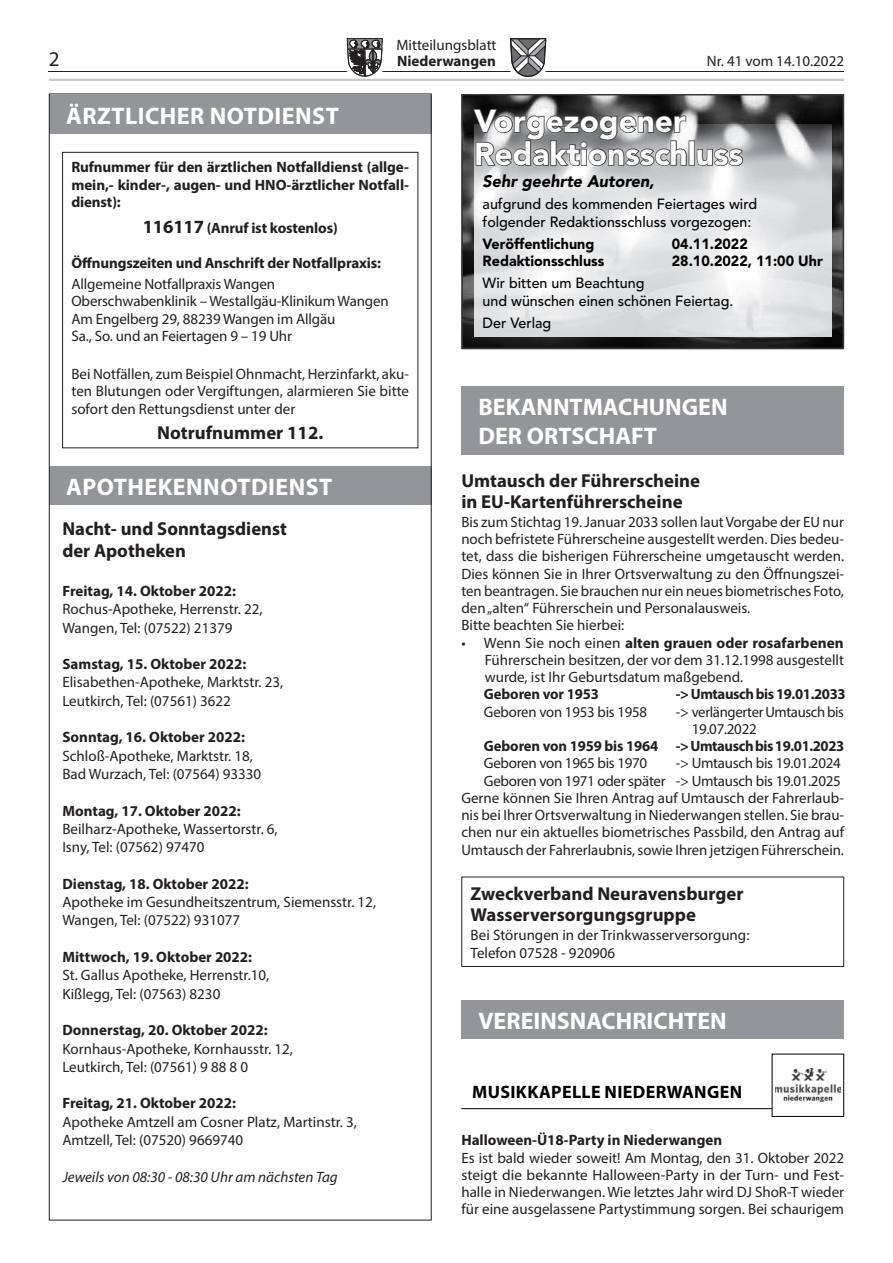
<style>
.page{position:relative;width:893px;height:1263px;background:#fff}
.page>*{position:absolute;margin:0;border:0;box-sizing:border-box;transform-origin:0 0}
.t1{font:900 31.5px/33px "Avenir LT Std";color:#fff}
.t2{font:700 24px/28.8px "Myriad Pro";color:#fff}
.t3{font:700 24px "Myriad Pro";letter-spacing:.02em;color:#fff}
.t4{font:21px "Myriad Pro";color:#231f20}
.t5{font:700 18.75px/21px "Myriad Pro";color:#231f20}
.t6{font:700 18px "Myriad Pro";letter-spacing:.02em;color:#000}
.t7{font:italic 900 16.65px "Avenir LT Std";color:#010101}
.t8{font:15px/17.2px "Myriad Pro";color:#231f20}
.t9{font:700 15px/17.2px "Myriad Pro";letter-spacing:-.005em;color:#231f20;text-align:justify}
.t10{font:700 15px "Myriad Pro";letter-spacing:-.025em;color:#231f20}
.t11{font:italic 15px "Myriad Pro";color:#231f20}
.t12{font:15px/17.2px "Myriad Pro";letter-spacing:-.025em;color:#231f20}
.t13{font:15px "Myriad Pro";letter-spacing:-.02em;color:#231f20}
.t14{font:500 14.7px/17.7px "Avenir LT Std";color:#010101}
.t15{font:900 14.7px "Avenir LT Std";color:#010101}
.s1{font-size:18.75px}
.s2{font-weight:700}
</style>
<div class="page">
<hr style="left:49px;top:71px;width:795px;height:1px;background:#231f20">
<svg style="left:347px;top:38px;width:36px;height:39px"></svg>
<svg style="left:510px;top:38px;width:36px;height:39px"></svg>
<hr style="left:49px;top:79px;width:795px;height:2px;background:#c7c8ca">
<img style="left:464px;top:97px;width:377px;height:249px">
<div style="left:461px;top:94px;width:383px;height:255px;border:2px solid #363636"></div>
<img style="left:474px;top:124px;width:357px;height:212px">
<svg style="left:472px;top:108px;width:215px;height:59px"></svg>
<div style="left:689px;top:140px;width:6px;height:26px;border:2px solid #363636"></div>
<svg style="left:696px;top:148px;width:48px;height:19px"></svg>
<div style="left:461px;top:386px;width:383px;height:68px;background:#939598"></div>
<div style="left:461px;top:877px;width:383px;height:90px;border:1px solid #231f20"></div>
<div style="left:461px;top:1000px;width:383px;height:39px;background:#939598"></div>
<hr style="left:461px;top:1108px;width:382px;height:1px;background:#000">
<div style="left:772px;top:1054px;width:72px;height:62px;background:#fff"></div>
<div style="left:772px;top:1054px;width:72px;height:63px;border:1px solid #000"></div>
<img style="left:775px;top:1069px;width:66px;height:33px">
<div style="left:49px;top:95px;width:383px;height:39px;background:#939598"></div>
<div style="left:62px;top:152px;width:356px;height:296px;border:1px solid #231f20"></div>
<div style="left:49px;top:467px;width:383px;height:38px;background:#939598"></div>
<p class="t8" style="left:396px;top:36px;width:102px">Mitteilungsblatt</p>
<h3 class="t4" style="left:49px;top:46px;width:12px">2</h3>
<p class="t9" style="left:397px;top:52px;width:100px">Niederwangen</p>
<p class="t8" style="left:707px;top:52px;width:139px">Nr. 41 vom 14.10.2022</p>
<h2 class="t3" style="left:66px;top:100px;width:274px">ÄRZTLICHER NOTDIENST</h2>
<p class="t9" style="left:71px;top:158px;width:339px">Rufnummer für den ärztlichen Notfalldienst (allge&shy;mein,- kinder-, augen- und HNO-ärztlicher Notfall&shy;dienst):</p>
<p class="t9" style="left:143px;top:219px;width:197px"><span class="s1">116117</span> (Anruf ist kostenlos)</p>
<p class="t9" style="left:71px;top:254px;width:311px">Öffnungszeiten und Anschrift der Notfallpraxis:</p>
<p class="t8" style="left:71px;top:275px;width:319px">Allgemeine Notfallpraxis Wangen Oberschwabenklinik – Westallgäu-Klinikum Wangen Am Engelberg 29, 88239 Wangen im Allgäu<br>Sa., So. und an Feiertagen 9 – 19 Uhr</p>
<p class="t8" style="left:71px;top:365px;width:339px;text-align:justify">Bei Notfällen, zum Beispiel Ohnmacht, Herzinfarkt, aku&shy;ten Blutungen oder Vergiftungen, alarmieren Sie bitte sofort den Rettungsdienst unter der</p>
<p class="t5" style="left:157px;top:422px;width:168px">Notrufnummer 112.</p>
<h2 class="t3" style="left:66px;top:471px;width:268px">APOTHEKENNOTDIENST</h2>
<p class="t5" style="left:62px;top:517px;width:226px;line-height:22px">Nacht- und Sonntagsdienst der Apotheken</p>
<p class="t9" style="left:62px;top:582px;width:175px">Freitag, 14. Oktober 2022:</p>
<p class="t8" style="left:62px;top:600px;width:202px;line-height:18.3px">Rochus-Apotheke, Herrenstr. 22,<br>Wangen, Tel: (07522) 21379</p>
<p class="t9" style="left:62px;top:655px;width:185px">Samstag, 15. Oktober 2022:</p>
<p class="t8" style="left:62px;top:673px;width:222px;line-height:18.3px">Elisabethen-Apotheke, Marktstr. 23,<br>Leutkirch, Tel: (07561) 3622</p>
<p class="t9" style="left:62px;top:728px;width:184px">Sonntag, 16. Oktober 2022:</p>
<p class="t8" style="left:62px;top:746px;width:200px;line-height:18.3px">Schloß-Apotheke, Marktstr. 18,<br>Bad Wurzach, Tel: (07564) 93330</p>
<p class="t9" style="left:62px;top:801px;width:180px">Montag, 17. Oktober 2022:</p>
<p class="t8" style="left:62px;top:819px;width:217px;line-height:18.3px">Beilharz-Apotheke, Wassertorstr. 6,<br>Isny, Tel: (07562) 97470</p>
<p class="t9" style="left:62px;top:875px;width:188px">Dienstag, 18. Oktober 2022:</p>
<p class="t8" style="left:62px;top:893px;width:315px;line-height:18.3px">Apotheke im Gesundheitszentrum, Siemensstr. 12,<br>Wangen, Tel: (07522) 931077</p>
<p class="t9" style="left:62px;top:948px;width:191px">Mittwoch, 19. Oktober 2022:</p>
<p class="t8" style="left:62px;top:966px;width:208px;line-height:18.3px">St. Gallus Apotheke, Herrenstr.10,<br>Kißlegg, Tel: (07563) 8230</p>
<p class="t9" style="left:62px;top:1021px;width:207px">Donnerstag, 20. Oktober 2022:</p>
<p class="t8" style="left:62px;top:1039px;width:232px;line-height:18.3px">Kornhaus-Apotheke, Kornhausstr. 12,<br>Leutkirch, Tel: (07561) 9 88 8 0</p>
<p class="t9" style="left:62px;top:1094px;width:175px">Freitag, 21. Oktober 2022:</p>
<p class="t8" style="left:62px;top:1112px;width:296px;line-height:18.3px">Apotheke Amtzell am Cosner Platz, Martinstr. 3,<br>Amtzell, Tel: (07520) 9669740</p>
<p class="t11" style="left:62px;top:1167px;width:277px">Jeweils von 08:30 - 08:30 Uhr am nächsten Tag</p>
<h1 class="t1" style="left:474px;top:104px;width:270px">Vorgezogener<br>Redaktionsschluss</h1>
<p class="t7" style="left:483px;top:171px;width:173px">Sehr geehrte Autoren,</p>
<p class="t14" style="left:483px;top:196px;width:276px">aufgrund des kommenden Feiertages wird folgender Redaktionsschluss vorgezogen:</p>
<p class="t15" style="left:483px;top:235px;width:113px">Veröffentlichung</p>
<p class="t15" style="left:672px;top:235px;width:77px">04.11.2022</p>
<p class="t15" style="left:483px;top:252px;width:123px">Redaktionsschluss</p>
<p class="t15" style="left:672px;top:252px;width:152px">28.10.2022, 11:00 Uhr</p>
<p class="t14" style="left:483px;top:275px;width:252px">Wir bitten um Beachtung<br>und wünschen einen schönen Feiertag.</p>
<p class="t14" style="left:483px;top:314px;width:70px">Der Verlag</p>
<h2 class="t2" style="left:478px;top:392px;width:251px">BEKANNTMACHUNGEN<br>DER ORTSCHAFT</h2>
<p class="t5" style="left:461px;top:469px;width:240px">Umtausch der Führerscheine in EU-Kartenführerscheine</p>
<p class="t8" style="left:461px;top:513px;width:384px">Bis zum Stichtag 19. Januar 2033 sollen laut Vorgabe der EU nur noch befristete Führerscheine ausgestellt werden. Dies bedeu&shy;tet, dass die bisherigen Führerscheine umgetauscht werden.<br>Dies können Sie in Ihrer Ortsverwaltung zu den Öffnungszei&shy;ten beantragen. Sie brauchen nur ein neues biometrisches Foto, den „alten“ Führerschein und Personalausweis.<br>Bitte beachten Sie hierbei:</p>
<p class="t8" style="left:485px;top:634px;width:361px;text-align:justify;text-indent:-23px">• Wenn Sie noch einen <span class="s2">alten grauen oder rosafarbenen </span>Führerschein besitzen, der vor dem 31.12.1998 ausgestellt wurde, ist Ihr Geburtsdatum maßgebend.</p>
<p class="t9" style="left:484px;top:685px;width:116px">Geboren vor 1953</p>
<p class="t10" style="left:676px;top:684px;width:171px">-&gt; Umtausch bis 19.01.2033</p>
<p class="t8" style="left:484px;top:703px;width:165px">Geboren von 1953 bis 1958</p>
<p class="t12" style="left:692px;top:703px;width:154px;text-indent:-16px">-&gt; verlängerter Umtausch bis<br>19.07.2022</p>
<p class="t10" style="left:484px;top:736px;width:362px">Geboren von 1959 bis 1964 -&gt; Umtausch bis 19.01.2023</p>
<p class="t13" style="left:484px;top:754px;width:165px">Geboren von 1965 bis 1970</p>
<p class="t8" style="left:461px;top:754px;width:384px;text-align:right">-&gt; Umtausch bis 19.01.2024<br>Geboren von 1971 oder später -&gt; Umtausch bis 19.01.2025<br>Gerne können Sie Ihren Antrag auf Umtausch der Fahrerlaub&shy;nis bei Ihrer Ortsverwaltung in Niederwangen stellen. Sie brau&shy;chen nur ein aktuelles biometrisches Passbild, den Antrag auf Umtausch der Fahrerlaubnis, sowie Ihren jetzigen Führerschein.</p>
<p class="t5" style="left:471px;top:882px;width:274px">Zweckverband Neuravensburger<br>Wasserversorgungsgruppe</p>
<p class="t8" style="left:471px;top:926px;width:280px">Bei Störungen in der Trinkwasserversorgung:<br>Telefon 07528 - 920906</p>
<h2 class="t2" style="left:478px;top:1005px;width:250px">VEREINSNACHRICHTEN</h2>
<p class="t6" style="left:472px;top:1080px;width:271px">MUSIKKAPELLE NIEDERWANGEN</p>
<p class="t9" style="left:461px;top:1131px;width:262px">Halloween-Ü18-Party in Niederwangen</p>
<p class="t8" style="left:461px;top:1148px;width:384px;text-align:justify">Es ist bald wieder soweit! Am Montag, den 31. Oktober 2022 steigt die bekannte Halloween-Party in der Turn- und Fest&shy;halle in Niederwangen. Wie letztes Jahr wird DJ ShoR-T wieder für eine ausgelassene Partystimmung sorgen. Bei schaurigem</p>
</div>
